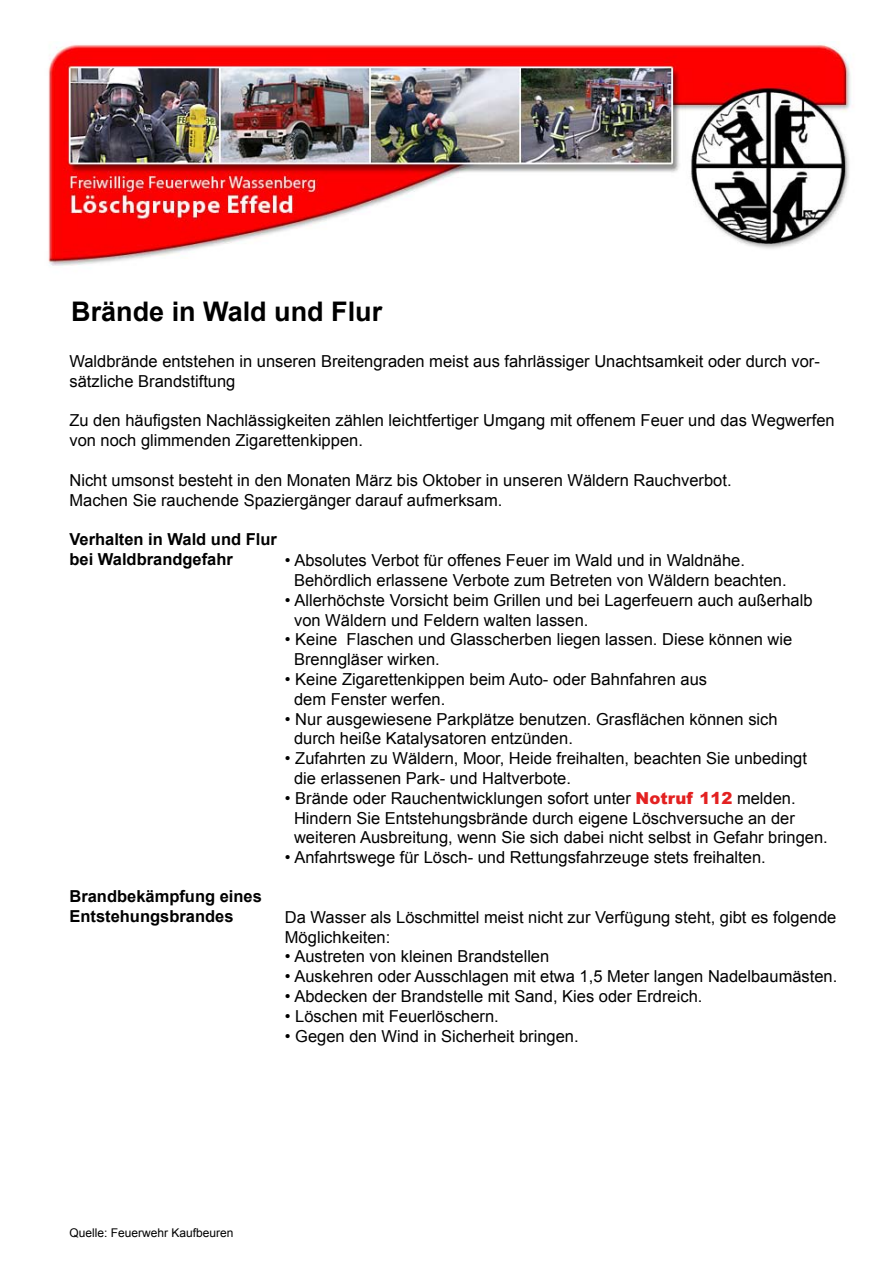
<style>
.page{position:relative;width:893px;height:1263px;background:#fff}
.page>*{position:absolute;margin:0;border:0;box-sizing:border-box;transform-origin:0 0}
.t1{font:700 27px "Arial";color:#000}
.t2{font:16.5px/19.8px "Arial";color:#000}
.t3{font:700 16.5px/19.8px "Arial";color:#000}
.t4{font:12px "Arial";color:#000}
.s1{font-weight:900;color:#e32121}
</style>
<div class="page">
<img style="left:48px;top:41px;width:803px;height:225px">
<h1 class="t1" style="left:71px;top:294px;width:313px">Brände in Wald und Flur</h1>
<p class="t2" style="left:69px;top:351px;width:752px">Waldbrände entstehen in unseren Breitengraden meist aus fahrlässiger Unachtsamkeit oder durch vor&shy;sätzliche Brandstiftung</p>
<p class="t2" style="left:69px;top:411px;width:767px">Zu den häufigsten Nachlässigkeiten zählen leichtfertiger Umgang mit offenem Feuer und das Wegwerfen von noch glimmenden Zigarettenkippen.</p>
<p class="t2" style="left:69px;top:470px;width:664px">Nicht umsonst besteht in den Monaten März bis Oktober in unseren Wäldern Rauchverbot.<br>Machen Sie rauchende Spaziergänger darauf aufmerksam.</p>
<p class="t3" style="left:69px;top:530px;width:209px">Verhalten in Wald und Flur bei Waldbrandgefahr</p>
<p class="t2" style="left:294px;top:551px;width:494px;text-indent:-9px">• Absolutes Verbot für offenes Feuer im Wald und in Waldnähe.<br>Behördlich erlassene Verbote zum Betreten von Wäldern beachten.</p>
<p class="t2" style="left:294px;top:590px;width:520px;text-indent:-9px">• Allerhöchste Vorsicht beim Grillen und bei Lagerfeuern auch außerhalb von Wäldern und Feldern walten lassen.</p>
<p class="t2" style="left:294px;top:630px;width:500px;text-indent:-9px">• Keine Flaschen und Glasscherben liegen lassen. Diese können wie<br>Brenngläser wirken.</p>
<p class="t2" style="left:294px;top:669px;width:415px;text-indent:-9px">• Keine Zigarettenkippen beim Auto- oder Bahnfahren aus dem Fenster werfen.</p>
<p class="t2" style="left:294px;top:709px;width:485px;text-indent:-9px">• Nur ausgewiesene Parkplätze benutzen. Grasflächen können sich durch heiße Katalysatoren entzünden.</p>
<p class="t2" style="left:294px;top:749px;width:514px;text-indent:-9px">• Zufahrten zu Wäldern, Moor, Heide freihalten, beachten Sie unbedingt die erlassenen Park- und Haltverbote.</p>
<p class="t2" style="left:294px;top:788px;width:535px;text-indent:-9px">• Brände oder Rauchentwicklungen sofort unter <span class="s1">Notruf 112</span> melden.<br>Hindern Sie Entstehungsbrände durch eigene Löschversuche an der weiteren Ausbreitung, wenn Sie sich dabei nicht selbst in Gefahr bringen.</p>
<p class="t2" style="left:285px;top:848px;width:482px">• Anfahrtswege für Lösch- und Rettungsfahrzeuge stets freihalten.</p>
<p class="t3" style="left:69px;top:886px;width:194px">Brandbekämpfung eines<br>Entstehungsbrandes</p>
<p class="t2" style="left:285px;top:907px;width:553px">Da Wasser als Löschmittel meist nicht zur Verfügung steht, gibt es folgende<br>Möglichkeiten:</p>
<p class="t2" style="left:285px;top:947px;width:266px">• Austreten von kleinen Brandstellen</p>
<p class="t2" style="left:285px;top:967px;width:554px">• Auskehren oder Ausschlagen mit etwa 1,5 Meter langen Nadelbaumästen.</p>
<p class="t2" style="left:285px;top:986px;width:419px">• Abdecken der Brandstelle mit Sand, Kies oder Erdreich.</p>
<p class="t2" style="left:285px;top:1006px;width:215px">• Löschen mit Feuerlöschern.</p>
<p class="t2" style="left:285px;top:1026px;width:295px">• Gegen den Wind in Sicherheit bringen.</p>
<p class="t4" style="left:69px;top:1224px;width:166px">Quelle: Feuerwehr Kaufbeuren</p>
</div>
